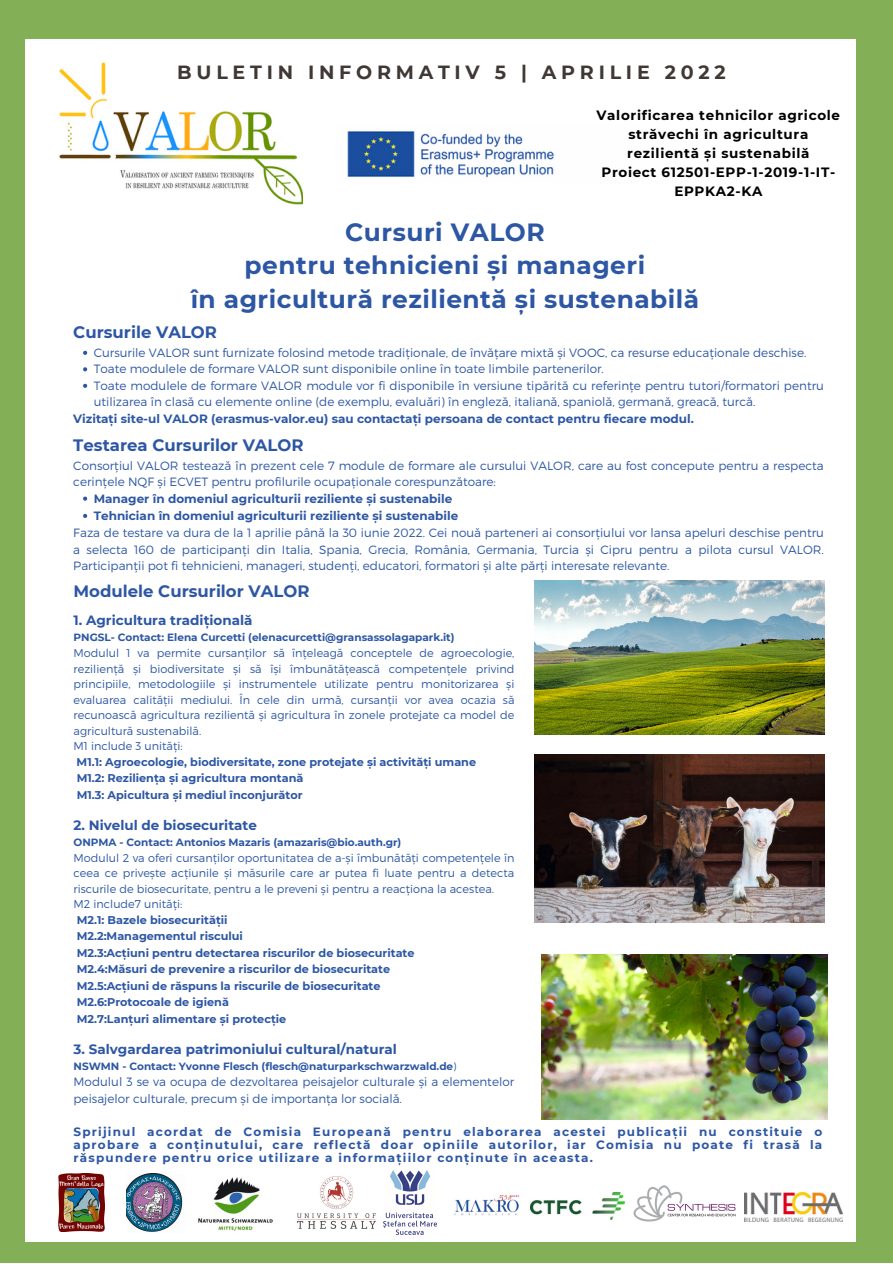
<style>
.page{position:relative;width:893px;height:1264px;background:#fff}
.page>*{position:absolute;margin:0;border:0;box-sizing:border-box;transform-origin:0 0}
.t1{font:700 24.9px/33.8px "Montserrat";letter-spacing:.02em;color:#2d57a4;text-align:center}
.t2{font:700 19.05px "Montserrat";letter-spacing:.25em;color:#403835}
.t3{font:700 16.5px "Montserrat";color:#2d57a4}
.t4{font:700 13.5px/19px "Montserrat";letter-spacing:.05em;color:#000;text-align:center}
.t5{font:700 13.5px "Montserrat";color:#2d57a4}
.t6{font:300 12px/16.5px "Montserrat";color:#2d57a4}
.t7{font:700 12px/13px "Montserrat";color:#2d57a4}
.t8{font:300 11.25px/15.5px "Montserrat";color:#2d57a4}
.t9{font:700 11.25px/16.5px "Montserrat";color:#2d57a4}
.t10{font:700 10.5px "Montserrat";color:#2d57a4}
.s1{font-weight:300}
</style>
<div class="page">
<div style="left:0;top:0;width:892px;height:1262px;background:#83b056"></div>
<div style="left:25px;top:39px;width:830px;height:1202px;background:#fff"></div>
<img style="left:59px;top:62px;width:244px;height:143px">
<img style="left:347px;top:131px;width:207px;height:47px">
<img style="left:58px;top:1173px;width:47px;height:58px">
<img style="left:127px;top:1173px;width:56px;height:59px">
<img style="left:198px;top:1177px;width:75px;height:54px">
<img style="left:297px;top:1176px;width:79px;height:53px">
<img style="left:383px;top:1170px;width:53px;height:64px">
<img style="left:454px;top:1195px;width:66px;height:21px">
<img style="left:531px;top:1192px;width:93px;height:27px">
<img style="left:744px;top:1192px;width:98px;height:29px">
<img style="left:633px;top:1185px;width:103px;height:37px">
<img style="left:541px;top:954px;width:286px;height:164px">
<img style="left:534px;top:581px;width:290px;height:154px">
<img style="left:534px;top:754px;width:290px;height:168px">
<svg style="left:83px;top:351px;width:4px;height:4px"></svg>
<svg style="left:83px;top:367px;width:4px;height:4px"></svg>
<svg style="left:83px;top:384px;width:4px;height:4px"></svg>
<svg style="left:83px;top:496px;width:4px;height:4px"></svg>
<svg style="left:83px;top:514px;width:4px;height:4px"></svg>
<h2 class="t2" style="left:177px;top:60px;width:550px">BULETIN INFORMATIV 5 | APRILIE 2022</h2>
<p class="t4" style="left:596px;top:106px;width:245px">Valorificarea tehnicilor agricole străvechi în agricultura rezilientă și sustenabilă<br>Proiect 612501-EPP-1-2019-1-IT-<br>EPPKA2-KA</p>
<h1 class="t1" style="left:191px;top:215px;width:510px">Cursuri VALOR<br>pentru tehnicieni și manageri<br>în agricultură rezilientă și sustenabilă</h1>
<p class="t6" style="left:94px;top:343px;width:731px">Cursurile VALOR sunt furnizate folosind metode tradiționale, de învățare mixtă și VOOC, ca resurse educaționale deschise.<br>Toate modulele de formare VALOR sunt disponibile online în toate limbile partenerilor.<br>Toate modulele de formare VALOR module vor fi disponibile în versiune tipărită cu referințe pentru tutori/formatori pentru utilizarea în clasă cu elemente online (de exemplu, evaluări) în engleză, italiană, spaniolă, germană, greacă, turcă.</p>
<h3 class="t3" style="left:73px;top:322px;width:145px">Cursurile VALOR</h3>
<p class="t7" style="left:73px;top:412px;width:622px">Vizitați site-ul VALOR (erasmus-valor.eu) sau contactați persoana de contact pentru fiecare modul.</p>
<h3 class="t3" style="left:73px;top:435px;width:232px">Testarea Cursurilor VALOR</h3>
<p class="t6" style="left:73px;top:456px;width:751px">Consorțiul VALOR testează în prezent cele 7 module de formare ale cursului VALOR, care au fost concepute pentru a respecta cerințele NQF și ECVET pentru profilurile ocupaționale corespunzătoare:</p>
<p class="t6" style="left:73px;top:524px;width:752px;text-align:justify">Faza de testare va dura de la 1 aprilie până la 30 iunie 2022. Cei nouă parteneri ai consorțiului vor lansa apeluri deschise pentru a selecta 160 de participanți din Italia, Spania, Grecia, România, Germania, Turcia și Cipru pentru a pilota cursul VALOR.<br>Participanții pot fi tehnicieni, manageri, studenți, educatori, formatori și alte părți interesate relevante.</p>
<h3 class="t3" style="left:73px;top:581px;width:237px">Modulele Cursurilor VALOR</h3>
<p class="t5" style="left:73px;top:612px;width:180px">1. Agricultura tradițională</p>
<p class="t10" style="left:73px;top:631px;width:382px">PNGSL- Contact: Elena Curcetti (elenacurcetti@gransassolagapark.it)</p>
<p class="t8" style="left:73px;top:645px;width:442px">Modulul 1 va permite cursanților să înțeleagă conceptele de agroecologie, reziliență și biodiversitate și să își îmbunătățească competențele privind principiile, metodologiile și instrumentele utilizate pentru monitorizarea și evaluarea calității mediului. În cele din urmă, cursanții vor avea ocazia să recunoască agricultura rezilientă și agricultura în zonele protejate ca model de agricultură sustenabilă.<br>M1 include 3 unități:</p>
<p class="t9" style="left:77px;top:753px;width:401px">M1.1: Agroecologie, biodiversitate, zone protejate și activități umane<br>M1.2: Reziliența și agricultura montană<br>M1.3: Apicultura și mediul înconjurător</p>
<p class="t5" style="left:73px;top:816px;width:185px">2. Nivelul de biosecuritate</p>
<p class="t10" style="left:73px;top:835px;width:329px">ONPMA - Contact: Antonios Mazaris (amazaris@bio.auth.gr)</p>
<p class="t8" style="left:73px;top:849px;width:442px">Modulul 2 va oferi cursanților oportunitatea de a-și îmbunătăți competențele în ceea ce privește acțiunile și măsurile care ar putea fi luate pentru a detecta riscurile de biosecuritate, pentru a le preveni și pentru a reacționa la acestea.<br>M2 include7 unități:</p>
<p class="t9" style="left:77px;top:911px;width:339px">M2.1: Bazele biosecurității<br>M2.2:Managementul riscului<br>M2.3:Acțiuni pentru detectarea riscurilor de biosecuritate M2.4:Măsuri de prevenire a riscurilor de biosecuritate M2.5:Acțiuni de răspuns la riscurile de biosecuritate M2.6:Protocoale de igienă<br>M2.7:Lanțuri alimentare și protecție</p>
<p class="t5" style="left:73px;top:1040px;width:325px">3. Salvgardarea patrimoniului cultural/natural</p>
<p class="t10" style="left:73px;top:1059px;width:384px">NSWMN - Contact: Yvonne Flesch (flesch@naturparkschwarzwald.de<span class="s1">)</span></p>
<p class="t6" style="left:73px;top:1072px;width:442px">Modulul 3 se va ocupa de dezvoltarea peisajelor culturale și a elementelor peisajelor culturale, precum și de importanța lor socială.</p>
<p class="t7" style="left:73px;top:1125px;width:750px;text-align:justify">Sprijinul acordat de Comisia Europeană pentru elaborarea acestei publicații nu constituie o aprobare a conținutului, care reflectă doar opiniile autorilor, iar Comisia nu poate fi trasă la răspundere pentru orice utilizare a informațiilor conținute în aceasta.</p>
<p class="t7" style="left:94px;top:489px;width:366px;line-height:17.2px">Manager în domeniul agriculturii reziliente și sustenabile<br>Tehnician în domeniul agriculturii reziliente și sustenabile</p>
</div>
